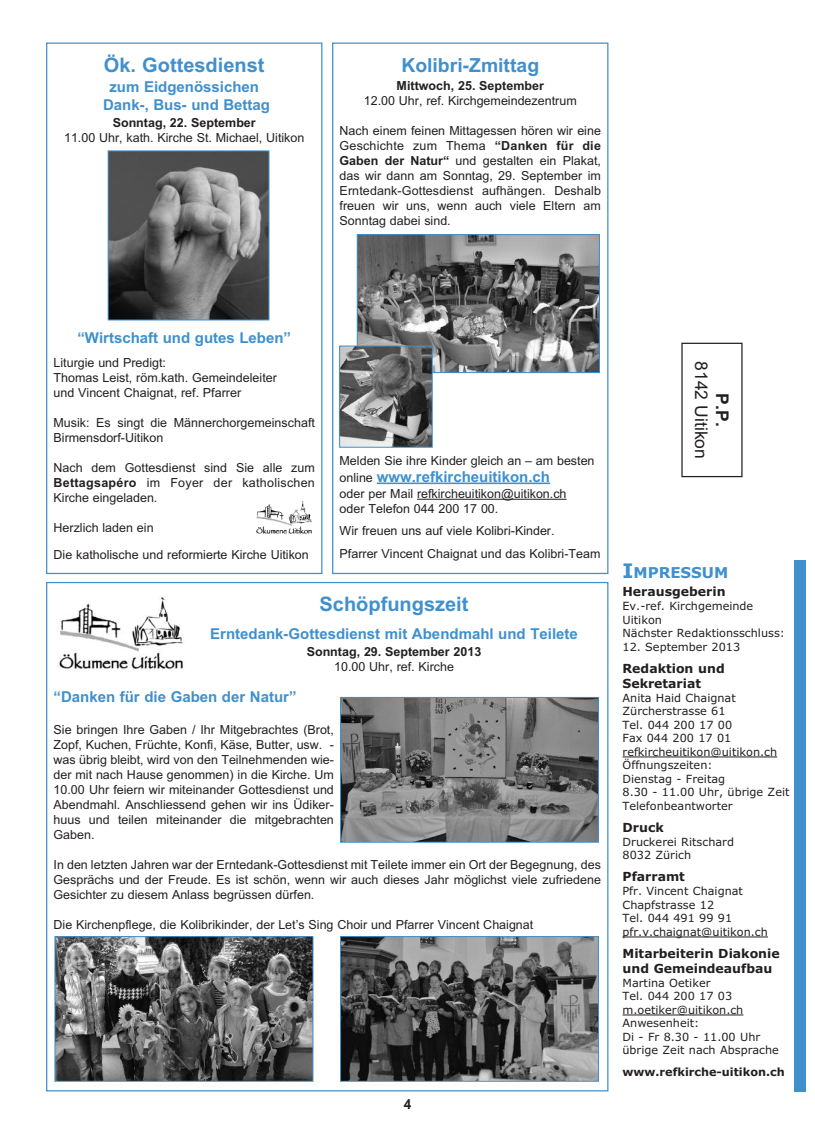
<style>
.page{position:relative;width:815px;height:1134px;background:#fff}
.page>*{position:absolute;margin:0;border:0;box-sizing:border-box;transform-origin:0 0}
.t1{font:700 20px "Arial";color:#3f90cd}
.t2{font:700 19.38px "Arial";color:#3f90cd}
.t3{font:17.5px "Arial";color:#231f20}
.t4{font:700 17.5px "Arial";color:#231f20}
.t5{font:700 15px/18px "Arial";color:#3f90cd;text-align:center}
.t6{font:700 15px "Verdana";color:#3f90cd}
.t7{font:700 13.75px "Arial";color:#231f20}
.t8{font:12.5px/15px "Arial";color:#231f20}
.t9{font:700 12.5px/15px "Verdana";color:#231f20}
.t10{font:700 12.5px "Arial";color:#231f20}
.t11{font:11.25px/13.5px "Verdana";color:#231f20}
.t12{font:700 11.25px "Verdana";color:#231f20}
.s1{font-weight:700}
.s2{font-weight:400;font-size:12.5px;color:#231f20}
.s3{font-size:20px}
</style>
<div class="page">
<div style="left:794px;top:560px;width:12px;height:531px;background:#3f90cd"></div>
<hr style="left:623px;top:757px;width:154px;height:1px;background:#231f20">
<hr style="left:623px;top:937px;width:145px;height:1px;background:#231f20">
<hr style="left:623px;top:1015px;width:120px;height:1px;background:#231f20">
<div style="left:681px;top:343px;width:62px;height:134px;border:1px solid #231f20"></div>
<div style="left:46px;top:43px;width:276px;height:531px;border:1px solid #3f90cd"></div>
<img style="left:110px;top:153px;width:157px;height:165px">
<div style="left:108px;top:151px;width:161px;height:169px;border:1px solid #3f90cd"></div>
<img style="left:59px;top:597px;width:124px;height:72px">
<img style="left:342px;top:699px;width:255px;height:141px">
<div style="left:340px;top:697px;width:259px;height:145px;border:1px solid #3f90cd"></div>
<img style="left:57px;top:938px;width:254px;height:141px">
<div style="left:55px;top:936px;width:258px;height:145px;border:1px solid #3f90cd"></div>
<img style="left:342px;top:938px;width:255px;height:141px">
<div style="left:340px;top:936px;width:259px;height:145px;border:1px solid #3f90cd"></div>
<div style="left:332px;top:43px;width:276px;height:531px;border:1px solid #3f90cd"></div>
<hr style="left:377px;top:482px;width:173px;height:2px;background:#3f90cd">
<hr style="left:417px;top:499px;width:150px;height:1px;background:#231f20">
<img style="left:359px;top:236px;width:239px;height:135px">
<div style="left:357px;top:234px;width:243px;height:139px;border:1px solid #3f90cd"></div>
<img style="left:341px;top:348px;width:90px;height:98px">
<div style="left:339px;top:346px;width:94px;height:102px;border:1px solid #3f90cd"></div>
<img style="left:256px;top:501px;width:56px;height:33px">
<h1 class="t1" style="left:104px;top:53px;width:162px">Ök. Gottesdienst</h1>
<p class="t5" style="left:103px;top:78px;width:169px">zum Eidgenössichen<br>Dank-, Bus- und Bettag</p>
<p class="t10" style="left:113px;top:115px;width:145px">Sonntag, 22. September</p>
<p class="t8" style="left:64px;top:130px;width:242px">11.00 Uhr, kath. Kirche St. Michael, Uitikon</p>
<h2 class="t2" style="left:401px;top:54px;width:139px">Kolibri-Zmittag</h2>
<p class="t10" style="left:397px;top:78px;width:149px">Mittwoch, 25. September</p>
<p class="t8" style="left:364px;top:93px;width:214px">12.00 Uhr, ref. Kirchgemeindezentrum</p>
<p class="t8" style="left:340px;top:123px;width:263px;text-align:justify">Nach einem feinen Mittagessen hören wir eine Geschichte zum Thema <span class="s1">“Danken für die Gaben der Natur“</span> und gestalten ein Plakat, das wir dann am Sonntag, 29. September im Erntedank-Gottesdienst aufhängen. Deshalb freuen wir uns, wenn auch viele Eltern am Sonntag dabei sind.</p>
<p class="t5" style="left:77px;top:329px;width:215px">“Wirtschaft und gutes Leben”</p>
<p class="t8" style="left:54px;top:355px;width:225px">Liturgie und Predigt:<br>Thomas Leist, röm.kath. Gemeindeleiter und Vincent Chaignat, ref. Pfarrer</p>
<p class="t8" style="left:54px;top:415px;width:263px">Musik: Es singt die Männerchorgemeinschaft<br>Birmensdorf-Uitikon</p>
<p class="t8" style="left:54px;top:460px;width:263px;text-align:justify">Nach dem Gottesdienst sind Sie alle zum <span class="s1">Bettagsapéro</span> im Foyer der katholischen Kirche eingeladen.</p>
<p class="t8" style="left:54px;top:514px;width:257px;line-height:27px">Herzlich laden ein<br>Die katholische und reformierte Kirche Uitikon</p>
<p class="t8" style="left:340px;top:453px;width:257px">Melden Sie ihre Kinder gleich an – am besten</p>
<p class="t5" style="left:340px;top:468px;width:212px"><span class="s2">online</span> www.refkircheuitikon.ch</p>
<p class="t8" style="left:340px;top:486px;width:229px">oder per Mail refkircheuitikon@uitikon.ch oder Telefon 044 200 17 00.</p>
<p class="t8" style="left:340px;top:520px;width:262px;line-height:22.5px">Wir freuen uns auf viele Kolibri-Kinder.<br>Pfarrer Vincent Chaignat und das Kolibri-Team</p>
<h1 class="t1" style="left:320px;top:593px;width:150px">Schöpfungszeit</h1>
<p class="t5" style="left:210px;top:625px;width:369px">Erntedank-Gottesdienst mit Abendmahl und Teilete</p>
<p class="t10" style="left:307px;top:644px;width:176px">Sonntag, 29. September 2013</p>
<p class="t8" style="left:334px;top:659px;width:121px">10.00 Uhr, ref. Kirche</p>
<p class="t5" style="left:54px;top:688px;width:244px">“Danken für die Gaben der Natur”</p>
<p class="t8" style="left:54px;top:722px;width:282px;text-align:justify">Sie bringen Ihre Gaben / Ihr Mitgebrachtes (Brot, Zopf, Kuchen, Früchte, Konfi, Käse, Butter, usw. - was übrig bleibt, wird von den Teilnehmenden wie&shy;der mit nach Hause genommen) in die Kirche. Um 10.00 Uhr feiern wir miteinander Gottesdienst und Abendmahl. Anschliessend gehen wir ins Üdiker&shy;huus und teilen miteinander die mitgebrachten Gaben.</p>
<p class="t8" style="left:54px;top:857px;width:549px;text-align:justify">In den letzten Jahren war der Erntedank-Gottesdienst mit Teilete immer ein Ort der Begegnung, des Gesprächs und der Freude. Es ist schön, wenn wir auch dieses Jahr möglichst viele zufriedene Gesichter zu diesem Anlass begrüssen dürfen.</p>
<p class="t8" style="left:54px;top:917px;width:481px">Die Kirchenpflege, die Kolibrikinder, der Let’s Sing Choir und Pfarrer Vincent Chaignat</p>
<p class="t7" style="left:404px;top:1096px;width:9px">4</p>
<h3 class="t3" style="left:711px;top:361px;width:99px;rotate:90deg">8142 Uitikon</h3>
<h3 class="t4" style="left:732px;top:393px;width:35px;rotate:90deg">P.P.</h3>
<p class="t6" style="left:623px;top:564px;width:107px"><span class="s3">I</span>MPRESSUM</p>
<p class="t9" style="left:623px;top:585px;width:105px">Herausgeberin</p>
<p class="t11" style="left:623px;top:600px;width:164px">Ev.-ref. Kirchgemeinde<br>Uitikon<br>Nächster Redaktionsschluss:</p>
<p class="t11" style="left:623px;top:640px;width:119px">12. September 2013</p>
<p class="t9" style="left:623px;top:661px;width:104px">Redaktion und<br>Sekretariat</p>
<p class="t11" style="left:623px;top:691px;width:169px">Anita Haid Chaignat<br>Zürcherstrasse 61<br>Tel. 044 200 17 00<br>Fax 044 200 17 01 refkircheuitikon@uitikon.ch<br>Öffnungszeiten:<br>Dienstag - Freitag<br>8.30 - 11.00 Uhr, übrige Zeit<br>Telefonbeantworter</p>
<p class="t9" style="left:623px;top:820px;width:43px">Druck</p>
<p class="t11" style="left:623px;top:835px;width:113px">Druckerei Ritschard<br>8032 Zürich</p>
<p class="t9" style="left:623px;top:870px;width:64px">Pfarramt</p>
<p class="t11" style="left:623px;top:885px;width:147px">Pfr. Vincent Chaignat<br>Chapfstrasse 12<br>Tel. 044 491 99 91 pfr.v.chaignat@uitikon.ch</p>
<p class="t9" style="left:623px;top:946px;width:159px">Mitarbeiterin Diakonie und Gemeindeaufbau</p>
<p class="t11" style="left:623px;top:976px;width:158px">Martina Oetiker<br>Tel. 044 200 17 03 m.oetiker@uitikon.ch<br>Anwesenheit:<br>Di - Fr 8.30 - 11.00 Uhr übrige Zeit nach Absprache</p>
<p class="t12" style="left:623px;top:1065px;width:164px">www.refkirche-uitikon.ch</p>
</div>
